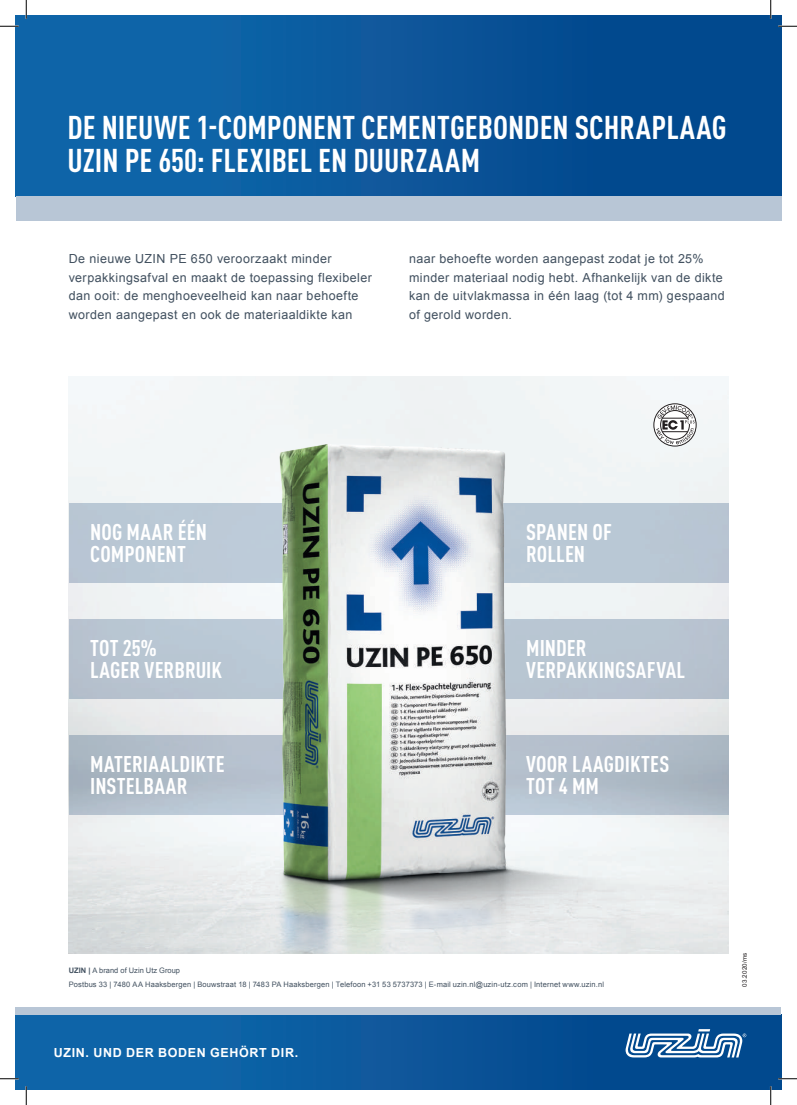
<style>
.page{position:relative;width:797px;height:1105px;background:#fff}
.page>*{position:absolute;margin:0;border:0;box-sizing:border-box;transform-origin:0 0}
.t1{font:700 condensed 32.5px/32.5px "DIN Pro";color:#fff}
.t2{font:700 condensed 22.5px/22.5px "DIN Pro";letter-spacing:.005em;color:#fff}
.t3{font:12.5px/18.8px "Arial";letter-spacing:.03em;color:#41505f}
.t4{font:700 12.5px "Arial";letter-spacing:.05em;color:#fff}
.t5{font:7.5px/13.8px "Arial";letter-spacing:.02em;color:#41505f}
.t6{font:6.25px "Arial";letter-spacing:.02em;color:#231f20}
.s1{font-weight:700}
</style>
<div class="page">
<img style="left:69px;top:376px;width:659px;height:578px">
<svg style="left:69px;top:619px;width:659px;height:80px;fill:#b8c6d2"></svg>
<svg style="left:69px;top:735px;width:659px;height:80px;background:#b2c0c1"></svg>
<svg style="left:69px;top:503px;width:659px;height:80px;background:#b5c4cd"></svg>
<div style="left:16px;top:1015px;width:765px;height:74px;background:linear-gradient(to right,#1169ad,#02458a)"></div>
<div style="left:16px;top:1008px;width:765px;height:7px;background:#b8c6d6"></div>
<svg style="left:625px;top:1029px;width:121px;height:28px"></svg>
<div style="left:16px;top:16px;width:765px;height:180px;background:linear-gradient(to right,#1269ad,#014489)"></div>
<div style="left:16px;top:196px;width:765px;height:25px;background:#b8c6d6"></div>
<svg style="left:653px;top:404px;width:43px;height:42px"></svg>
<svg style="left:0;top:25px;width:19px;height:2px"></svg>
<svg style="left:778px;top:25px;width:19px;height:2px"></svg>
<svg style="left:0;top:1078px;width:19px;height:1px"></svg>
<svg style="left:778px;top:1078px;width:19px;height:1px"></svg>
<svg style="left:25px;top:0;width:2px;height:19px"></svg>
<svg style="left:25px;top:1086px;width:2px;height:19px"></svg>
<svg style="left:770px;top:0;width:1px;height:19px"></svg>
<svg style="left:770px;top:1086px;width:1px;height:19px"></svg>
<h1 class="t1" style="left:68px;top:109px;width:660px">DE NIEUWE 1-COMPONENT CEMENTGEBONDEN SCHRAPLAAG<br>UZIN PE 650: FLEXIBEL EN DUURZAAM</h1>
<p class="t3" style="left:69px;top:249px;width:304px">De nieuwe UZIN PE 650 veroorzaakt minder verpakkingsafval en maakt de toepassing flexibeler dan ooit: de menghoeveelheid kan naar behoefte worden aangepast en ook de materiaaldikte kan</p>
<p class="t3" style="left:409px;top:249px;width:317px">naar behoefte worden aangepast zodat je tot 25% minder materiaal nodig hebt. Afhankelijk van de dikte kan de uitvlakmassa in één laag (tot 4 mm) gespaand of gerold worden.</p>
<h2 class="t2" style="left:90px;top:518px;width:118px">NOG MAAR ÉÉN<br>COMPONENT</h2>
<h2 class="t2" style="left:526px;top:518px;width:87px">SPANEN OF<br>ROLLEN</h2>
<h2 class="t2" style="left:90px;top:634px;width:133px">TOT 25%<br>LAGER VERBRUIK</h2>
<h2 class="t2" style="left:90px;top:750px;width:136px">MATERIAALDIKTE<br>INSTELBAAR</h2>
<h2 class="t2" style="left:526px;top:634px;width:160px">MINDER<br>VERPAKKINGSAFVAL</h2>
<h2 class="t2" style="left:526px;top:750px;width:145px">VOOR LAAGDIKTES<br>TOT 4 MM</h2>
<p class="t5" style="left:69px;top:963px;width:536px"><span class="s1">UZIN |</span> A brand of Uzin Utz Group<br>Postbus 33 | 7480 AA Haaksbergen | Bouwstraat 18 | 7483 PA Haaksbergen | Telefoon +31 53 5737373 | E-mail uzin.nl@uzin-utz.com | Internet www.uzin.nl</p>
<p class="t4" style="left:54px;top:1045px;width:246px">UZIN. UND DER BODEN GEHÖRT DIR.</p>
<p class="t6" style="left:740px;top:986px;width:36px;rotate:-90deg">03.2020/ms</p>
</div>
